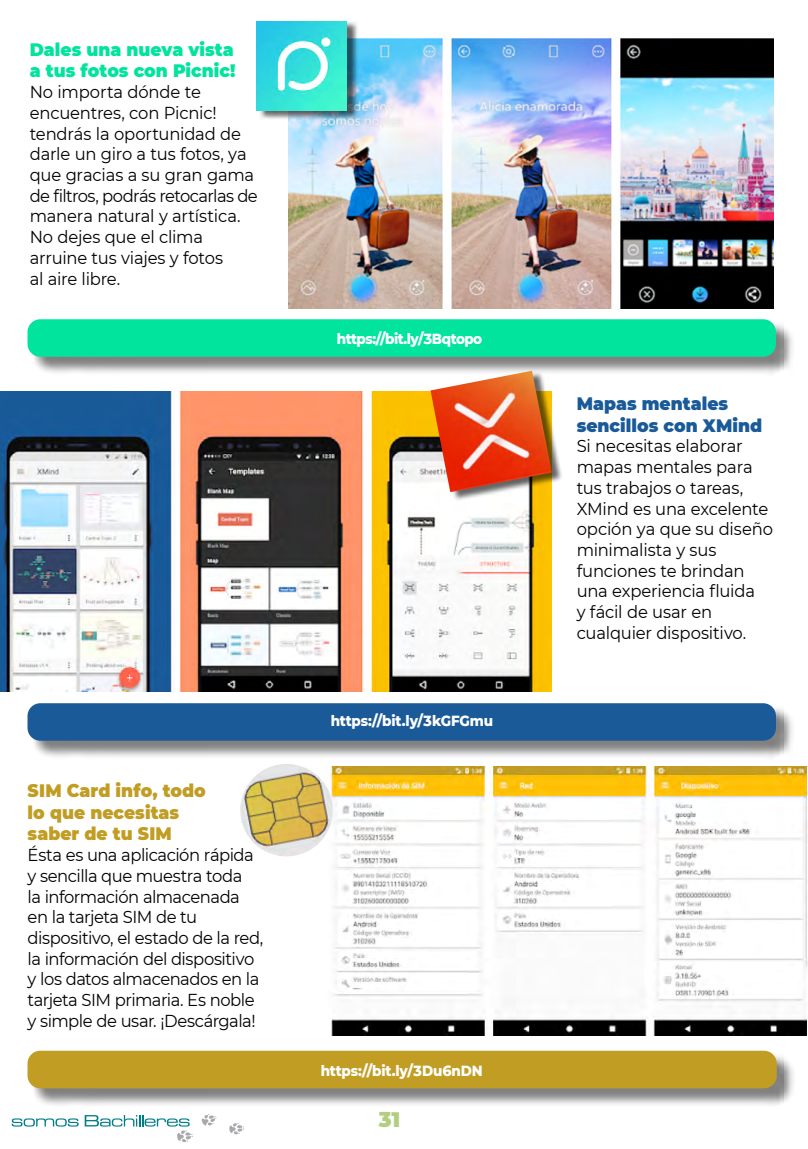
<style>
.page{position:relative;width:808px;height:1149px;background:#fff}
.page>*{position:absolute;margin:0;border:0;box-sizing:border-box;transform-origin:0 0}
.t1{font:900 21px "Montserrat";color:#b3ce80}
.t2{font:900 18px/21.6px "Montserrat";letter-spacing:.005em;color:#c19d23;scale:.95 1}
.t3{font:900 18px/21.6px "Montserrat";color:#01e49e;scale:.95 1}
.t4{font:900 18px/21.6px "Montserrat";letter-spacing:.005em;color:#1a5a98;scale:.95 1}
.t5{font:17.25px/20.7px "Montserrat";letter-spacing:-.02em;color:#000;scale:.95 1}
.t6{font:800 15px "Montserrat";letter-spacing:-.015em;color:#fff;scale:.9 1}
.t7{font:800 15px "Montserrat";letter-spacing:-.04em;color:#fff;scale:.9 1}
</style>
<div class="page">
<svg style="left:229px;top:1123px;width:15px;height:11px"></svg>
<svg style="left:202px;top:1114px;width:14px;height:11px"></svg>
<svg style="left:12px;top:1118px;width:67px;height:8px"></svg>
<svg style="left:85px;top:1115px;width:108px;height:26px"></svg>
<div style="left:29px;top:1052px;width:767px;height:54px;background:#000;opacity:.5"></div>
<div style="left:28px;top:1050px;width:749px;height:37px;background:#c19d23;border-radius:13px"></div>
<div style="left:29px;top:321px;width:766px;height:55px;background:#000;opacity:.5"></div>
<div style="left:28px;top:319px;width:748px;height:37px;background:#01e49e;border-radius:13px"></div>
<div style="left:29px;top:704px;width:766px;height:55px;background:#000;opacity:.5"></div>
<div style="left:28px;top:703px;width:748px;height:37px;background:#1a5a98;border-radius:13px"></div>
<img style="left:0;top:391px;width:551px;height:300px">
<img style="left:331px;top:766px;width:477px;height:269px">
<img style="left:240px;top:764px;width:97px;height:96px">
<div style="left:434px;top:370px;width:129px;height:131px;background:#000;opacity:.6"></div>
<img style="left:430px;top:370px;width:122px;height:122px">
<img style="left:289px;top:38px;width:484px;height:270px">
<div style="left:259px;top:21px;width:99px;height:99px;background:#000;opacity:.6"></div>
<img style="left:257px;top:21px;width:89px;height:90px">
<p class="t3" style="left:30px;top:37px;width:218px">Dales una nueva vista a tus fotos con Picnic!</p>
<p class="t5" style="left:30px;top:81px;width:242px">No importa dónde te encuentres, con Picnic! tendrás la oportunidad de darle un giro a tus fotos, ya que gracias a su gran gama de filtros, podrás retocarlas de manera natural y artística.<br>No dejes que el clima arruine tus viajes y fotos<br>al aire libre.</p>
<p class="t7" style="left:337px;top:328px;width:163px">https://bit.ly/3Bqtopo</p>
<p class="t2" style="left:28px;top:778px;width:189px">SIM Card info, todo lo que necesitas saber de tu SIM</p>
<p class="t5" style="left:28px;top:843px;width:250px">Ésta es una aplicación rápida y sencilla que muestra toda<br>la información almacenada en la tarjeta SIM de tu dispositivo, el estado de la red, la información del dispositivo y los datos almacenados en la tarjeta SIM primaria. Es noble y simple de usar. ¡Descárgala!</p>
<p class="t6" style="left:331px;top:709px;width:182px">https://bit.ly/3kGFGmu</p>
<p class="t6" style="left:321px;top:1059px;width:182px">https://bit.ly/3Du6nDN</p>
<p class="t1" style="left:379px;top:1102px;width:23px">31</p>
<p class="t4" style="left:577px;top:391px;width:197px">Mapas mentales sencillos con XMind</p>
<p class="t5" style="left:577px;top:435px;width:208px">Si necesitas elaborar mapas mentales para tus trabajos o tareas,<br>XMind es una excelente opción ya que su diseño minimalista y sus funciones te brindan una experiencia fluida<br>y fácil de usar en cualquier dispositivo.</p>
</div>
